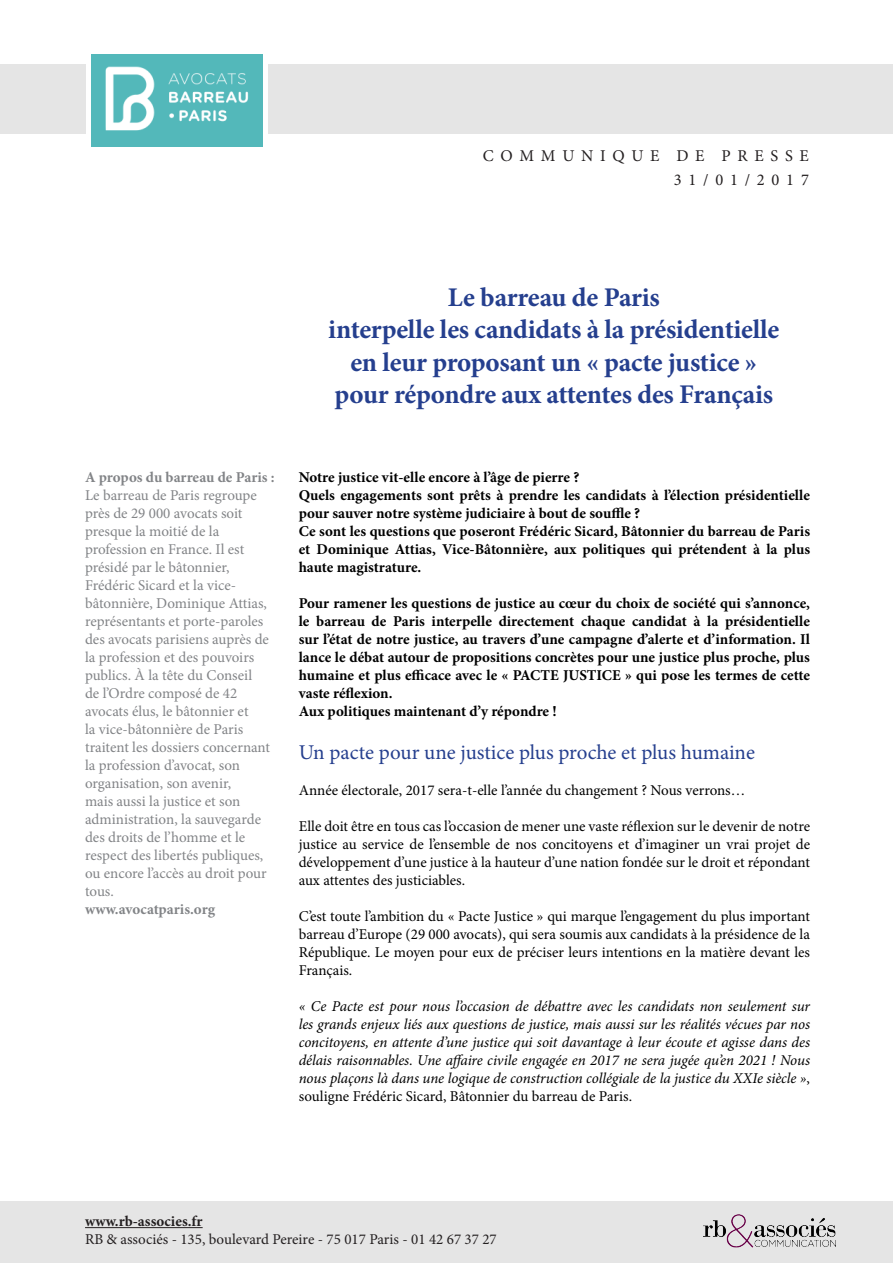
<style>
.page{position:relative;width:893px;height:1263px;background:#fff}
.page>*{position:absolute;margin:0;border:0;box-sizing:border-box;transform-origin:0 0}
.t1{font:700 27px/32.4px "Minion Pro";letter-spacing:-.01em;color:#253f8e;text-align:center}
.t2{font:21px "Minion Pro";letter-spacing:-.005em;color:#253f8e}
.t3{font:16.5px/24px "Minion Pro";letter-spacing:.41em;color:#231f20;text-align:right}
.t4{font:700 15px/18px "Minion Pro";color:#000;text-align:justify}
.t5{font:15px/18px "Minion Pro";color:#828487}
.t6{font:15px/18px "Minion Pro";color:#000;text-align:justify}
.t7{font:italic 15px/18px "Minion Pro";letter-spacing:-.005em;color:#000;text-align:justify}
.t8{font:15px/18px "Minion Pro";color:#231f20}
.t9{font:700 15px "Minion Pro";color:#828487}
.s1{font-style:normal}
.s2{font-weight:700}
</style>
<div class="page">
<div style="left:0;top:1201px;width:893px;height:62px;background:#e5e5e5"></div>
<img style="left:704px;top:1214px;width:132px;height:33px">
<hr style="left:85px;top:1227px;width:118px;height:1px;background:#231f20">
<img style="left:91px;top:54px;width:172px;height:92px">
<div style="left:269px;top:64px;width:624px;height:70px;background:#e5e5e5"></div>
<div style="left:0;top:64px;width:85px;height:70px;background:#e5e5e5"></div>
<p class="t3" style="left:483px;top:144px;width:328px">COMMUNIQUE DE PRESSE<br>31/01/2017</p>
<p class="t1" style="left:328px;top:281px;width:453px">Le barreau de Paris<br>interpelle les candidats à la présidentielle en leur proposant un « pacte justice » pour répondre aux attentes des Français</p>
<p class="t9" style="left:85px;top:467px;width:191px">A propos du barreau de Paris :</p>
<p class="t5" style="left:85px;top:486px;width:187px">Le barreau de Paris regroupe près de 29 000 avocats soit presque la moitié de la profession en France. Il est présidé par le bâtonnier,<br>Frédéric Sicard et la vice&shy;bâtonnière, Dominique Attias, représentants et porte-paroles des avocats parisiens auprès de la profession et des pouvoirs publics. À la tête du Conseil de l’Ordre composé de 42 avocats élus, le bâtonnier et<br>la vice-bâtonnière de Paris traitent les dossiers concernant la profession d’avocat, son organisation, son avenir,<br>mais aussi la justice et son administration, la sauvegarde des droits de l’homme et le respect des libertés publiques, ou encore l’accès au droit pour tous.</p>
<p class="t9" style="left:85px;top:899px;width:132px">www.avocatparis.org</p>
<p class="t4" style="left:299px;top:468px;width:282px">Notre justice vit-elle encore à l’âge de pierre ?</p>
<p class="t4" style="left:299px;top:486px;width:513px">Quels engagements sont prêts à prendre les candidats à l’élection présidentielle pour sauver notre système judiciaire à bout de souffle ?</p>
<p class="t4" style="left:299px;top:522px;width:513px">Ce sont les questions que poseront Frédéric Sicard, Bâtonnier du barreau de Paris et Dominique Attias, Vice-Bâtonnière, aux politiques qui prétendent à la plus haute magistrature.</p>
<p class="t4" style="left:299px;top:594px;width:513px">Pour ramener les questions de justice au cœur du choix de société qui s’annonce, le barreau de Paris interpelle directement chaque candidat à la présidentielle sur l’état de notre justice, au travers d’une campagne d’alerte et d’information. Il lance le débat autour de propositions concrètes pour une justice plus proche, plus humaine et plus efficace avec le « PACTE JUSTICE » qui pose les termes de cette vaste réflexion.</p>
<p class="t4" style="left:299px;top:702px;width:259px">Aux politiques maintenant d’y répondre !</p>
<p class="t2" style="left:299px;top:739px;width:458px">Un pacte pour une justice plus proche et plus humaine</p>
<p class="t6" style="left:299px;top:782px;width:448px">Année électorale, 2017 sera-t-elle l’année du changement ? Nous verrons…</p>
<p class="t6" style="left:299px;top:818px;width:513px">Elle doit être en tous cas l’occasion de mener une vaste réflexion sur le devenir de notre justice au service de l’ensemble de nos concitoyens et d’imaginer un vrai projet de développement d’une justice à la hauteur d’une nation fondée sur le droit et répondant aux attentes des justiciables.</p>
<p class="t6" style="left:299px;top:908px;width:513px">C’est toute l’ambition du « Pacte Justice » qui marque l’engagement du plus important barreau d’Europe (29 000 avocats), qui sera soumis aux candidats à la présidence de la République. Le moyen pour eux de préciser leurs intentions en la matière devant les Français.</p>
<p class="t7" style="left:299px;top:998px;width:513px">« Ce Pacte est pour nous l’occasion de débattre avec les candidats non seulement sur les grands enjeux liés aux questions de justice, mais aussi sur les réalités vécues par nos concitoyens, en attente d’une justice qui soit davantage à leur écoute et agisse dans des délais raisonnables. Une affaire civile engagée en 2017 ne sera jugée qu’en 2021 ! Nous nous plaçons là dans une logique de construction collégiale de la justice du XXIe siècle »<span class="s1">, souligne Frédéric Sicard, Bâtonnier du barreau de Paris.</span></p>
<p class="t8" style="left:85px;top:1212px;width:413px"><span class="s2">www.rb-associes.fr<br></span>RB &amp; associés - 135, boulevard Pereire - 75 017 Paris - 01 42 67 37 27</p>
</div>
